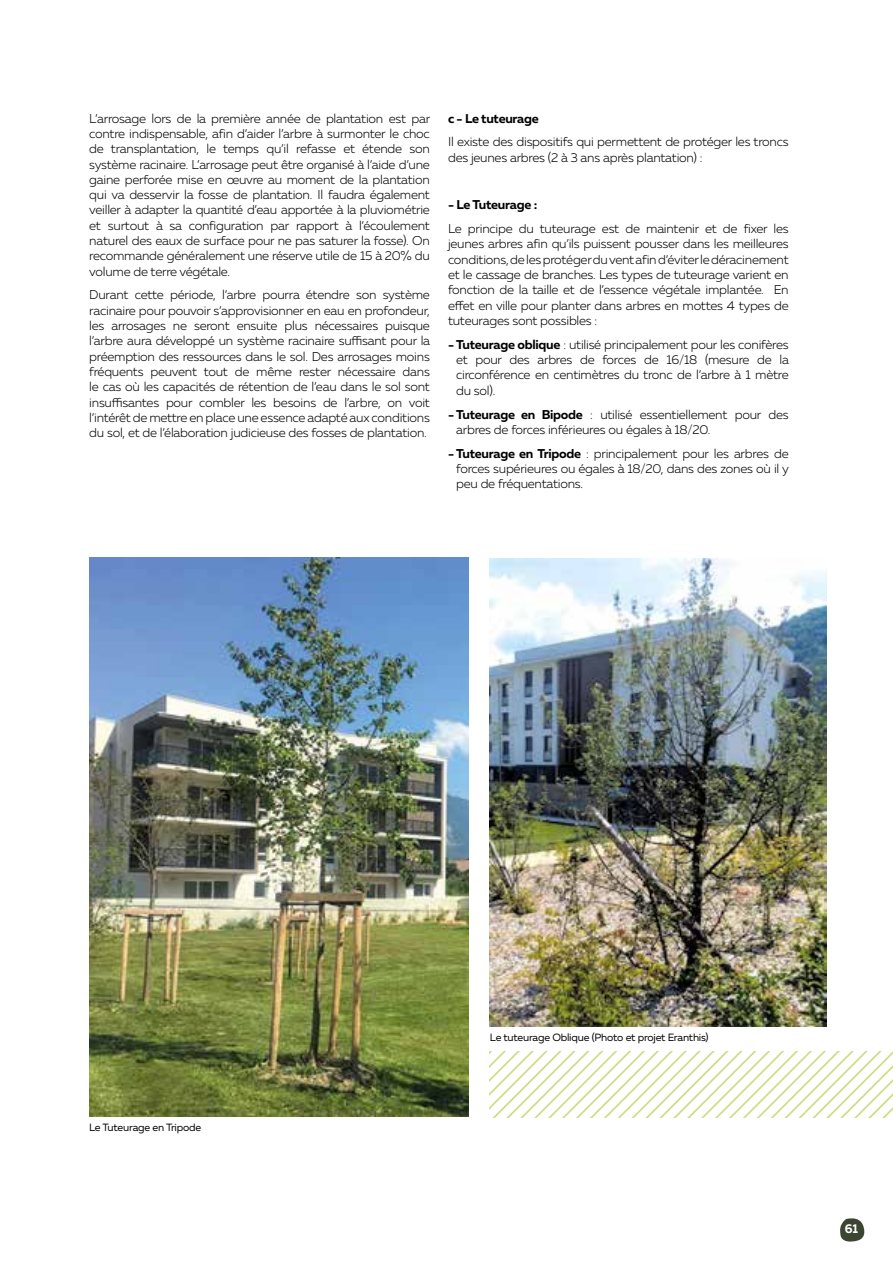
<style>
.page{position:relative;width:893px;height:1263px;background:#fff}
.page>*{position:absolute;margin:0;border:0;box-sizing:border-box;transform-origin:0 0}
.t1{font:300 12.75px/15.3px "Muller";letter-spacing:-.02em;color:#000;text-align:justify}
.t2{font:700 12.75px "Muller";letter-spacing:-.02em;color:#000}
.t3{font:700 12.75px "Muller";color:#fff;scale:.95 1}
.t4{font:10.5px "Muller";letter-spacing:-.02em;color:#000}
.s1{font-weight:700}
</style>
<div class="page">
<img style="left:490px;top:558px;width:337px;height:469px">
<img style="left:89px;top:557px;width:380px;height:559px">
<svg style="left:490px;top:1051px;width:403px;height:66px"></svg>
<svg style="left:840px;top:1218px;width:24px;height:24px"></svg>
<p class="t1" style="left:89px;top:110px;width:342px">L’arrosage lors de la première année de plantation est par contre indispensable, afin d’aider l’arbre à surmonter le choc de transplantation, le temps qu’il refasse et étende son système racinaire. L’arrosage peut être organisé à l’aide d’une gaine perforée mise en œuvre au moment de la plantation qui va desservir la fosse de plantation. Il faudra également veiller à adapter la quantité d’eau apportée à la pluviométrie et surtout à sa configuration par rapport à l’écoulement naturel des eaux de surface pour ne pas saturer la fosse). On recommande généralement une réserve utile de 15 à 20% du volume de terre végétale.</p>
<p class="t1" style="left:89px;top:287px;width:342px">Durant cette période, l’arbre pourra étendre son système racinaire pour pouvoir s’approvisionner en eau en profondeur, les arrosages ne seront ensuite plus nécessaires puisque l’arbre aura développé un système racinaire suffisant pour la préemption des ressources dans le sol. Des arrosages moins fréquents peuvent tout de même rester nécessaire dans le cas où les capacités de rétention de l’eau dans le sol sont insuffisantes pour combler les besoins de l’arbre, on voit l’intérêt de mettre en place une essence adapté aux conditions du sol, et de l’élaboration judicieuse des fosses de plantation.</p>
<p class="t2" style="left:448px;top:110px;width:92px">c - Le tuteurage</p>
<p class="t1" style="left:448px;top:134px;width:342px">Il existe des dispositifs qui permettent de protéger les troncs des jeunes arbres (2 à 3 ans après plantation) :</p>
<p class="t2" style="left:448px;top:197px;width:91px">- Le Tuteurage :</p>
<p class="t1" style="left:448px;top:221px;width:342px">Le principe du tuteurage est de maintenir et de fixer les jeunes arbres afin qu’ils puissent pousser dans les meilleures conditions, de les protéger du vent afin d’éviter le déracinement et le cassage de branches. Les types de tuteurage varient en fonction de la taille et de l’essence végétale implantée. En effet en ville pour planter dans arbres en mottes 4 types de tuteurages sont possibles :</p>
<p class="t1" style="left:456px;top:337px;width:334px;text-indent:-8px"><span class="s1">- Tuteurage oblique</span> : utilisé principalement pour les conifères et pour des arbres de forces de 16/18 (mesure de la circonférence en centimètres du tronc de l’arbre à 1 mètre du sol).</p>
<p class="t1" style="left:456px;top:406px;width:334px;text-indent:-8px"><span class="s1">- Tuteurage en Bipode</span> : utilisé essentiellement pour des arbres de forces inférieures ou égales à 18/20.</p>
<p class="t1" style="left:456px;top:445px;width:334px;text-indent:-8px"><span class="s1">- Tuteurage en Tripode</span> : principalement pour les arbres de forces supérieures ou égales à 18/20, dans des zones où il y peu de fréquentations.</p>
<p class="t4" style="left:89px;top:1121px;width:113px">Le Tuteurage en Tripode</p>
<p class="t4" style="left:490px;top:1031px;width:220px">Le tuteurage Oblique (Photo et projet Eranthis)</p>
<p class="t3" style="left:845px;top:1220px;width:16px">61</p>
</div>
